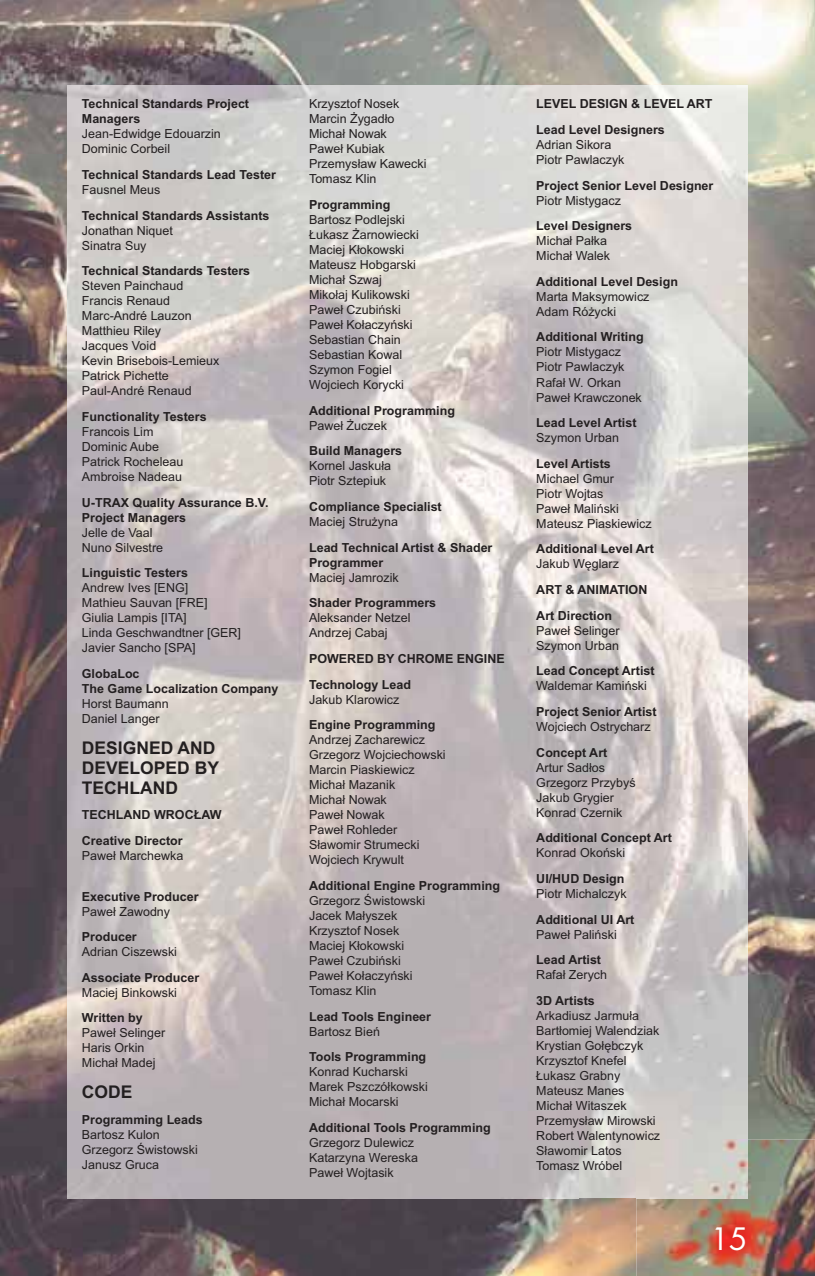
<style>
.page{position:relative;width:815px;height:1276px;background:#fff}
.page>*{position:absolute;margin:0;border:0;box-sizing:border-box;transform-origin:0 0}
.t1{font:30px "Futura";color:#fff}
.t2{font:700 17.5px/20px "Arial";color:#231f20}
.t3{font:12.5px/15px "Arial";color:#231f20}
.t4{font:700 12.5px/15px "Arial";color:#231f20}
</style>
<div class="page">
<img style="left:0;top:0;width:815px;height:154px">
<img style="left:0;top:154px;width:83px;height:1122px">
<img style="left:748px;top:154px;width:67px;height:985px">
<img style="left:83px;top:1198px;width:553px;height:78px">
<img style="left:67px;top:85px;width:681px;height:1113px">
<img style="left:636px;top:1139px;width:179px;height:137px">
<img style="left:636px;top:1139px;width:112px;height:59px">
<p class="t4" style="left:82px;top:98px;width:169px">Technical Standards Project<br>Managers</p>
<p class="t3" style="left:82px;top:128px;width:140px">Jean-Edwidge Edouarzin<br>Dominic Corbeil</p>
<p class="t4" style="left:82px;top:168px;width:196px">Technical Standards Lead Tester</p>
<p class="t3" style="left:82px;top:183px;width:80px">Fausnel Meus</p>
<p class="t4" style="left:82px;top:209px;width:189px">Technical Standards Assistants</p>
<p class="t3" style="left:82px;top:224px;width:93px">Jonathan Niquet<br>Sinatra Suy</p>
<p class="t4" style="left:82px;top:265px;width:170px">Technical Standards Testers</p>
<p class="t3" style="left:82px;top:280px;width:139px">Steven Painchaud<br>Francis Renaud<br>Marc-André Lauzon<br>Matthieu Riley<br>Jacques Void<br>Kevin Brisebois-Lemieux<br>Patrick Pichette<br>Paul-André Renaud</p>
<p class="t4" style="left:82px;top:410px;width:126px">Functionality Testers</p>
<p class="t3" style="left:82px;top:425px;width:103px">Francois Lim<br>Dominic Aube<br>Patrick Rocheleau<br>Ambroise Nadeau</p>
<p class="t4" style="left:82px;top:496px;width:188px">U-TRAX Quality Assurance B.V.<br>Project Managers</p>
<p class="t3" style="left:82px;top:526px;width:83px">Jelle de Vaal<br>Nuno Silvestre</p>
<p class="t4" style="left:82px;top:566px;width:108px">Linguistic Testers</p>
<p class="t3" style="left:82px;top:581px;width:161px">Andrew Ives [ENG]<br>Mathieu Sauvan [FRE]<br>Giulia Lampis [ITA]<br>Linda Geschwandtner [GER]<br>Javier Sancho [SPA]</p>
<p class="t4" style="left:82px;top:667px;width:198px">GlobaLoc<br>The Game Localization Company</p>
<p class="t3" style="left:82px;top:697px;width:88px">Horst Baumann<br>Daniel Langer</p>
<h2 class="t2" style="left:82px;top:739px;width:139px">DESIGNED AND<br>DEVELOPED BY<br>TECHLAND</h2>
<p class="t4" style="left:82px;top:803px;width:141px;line-height:25.5px">TECHLAND WROCŁAW<br>Creative Director</p>
<p class="t3" style="left:82px;top:849px;width:103px">Paweł Marchewka</p>
<p class="t4" style="left:82px;top:890px;width:118px">Executive Producer</p>
<p class="t3" style="left:82px;top:905px;width:90px">Paweł Zawodny</p>
<p class="t4" style="left:82px;top:930px;width:56px">Producer</p>
<p class="t3" style="left:82px;top:945px;width:97px">Adrian Ciszewski</p>
<p class="t4" style="left:82px;top:971px;width:119px">Associate Producer</p>
<p class="t3" style="left:82px;top:986px;width:97px">Maciej Binkowski</p>
<p class="t4" style="left:82px;top:1011px;width:62px">Written by</p>
<p class="t3" style="left:82px;top:1026px;width:85px">Paweł Selinger<br>Haris Orkin<br>Michał Madej</p>
<h2 class="t2" style="left:82px;top:1083px;width:52px">CODE</h2>
<p class="t4" style="left:82px;top:1113px;width:122px">Programming Leads</p>
<p class="t3" style="left:82px;top:1128px;width:117px">Bartosz Kulon<br>Grzegorz Świstowski<br>Janusz Gruca</p>
<p class="t3" style="left:309px;top:98px;width:119px">Krzysztof Nosek<br>Marcin Żygadło<br>Michał Nowak<br>Paweł Kubiak<br>Przemysław Kawecki<br>Tomasz Klin</p>
<p class="t4" style="left:309px;top:198px;width:83px">Programming</p>
<p class="t3" style="left:309px;top:213px;width:111px">Bartosz Podlejski<br>Łukasz Żarnowiecki<br>Maciej Kłokowski<br>Mateusz Hobgarski<br>Michał Szwaj<br>Mikołaj Kulikowski<br>Paweł Czubiński<br>Paweł Kołaczyński<br>Sebastian Chain<br>Sebastian Kowal<br>Szymon Fogiel<br>Wojciech Korycki</p>
<p class="t4" style="left:309px;top:404px;width:147px">Additional Programming</p>
<p class="t3" style="left:309px;top:419px;width:79px">Paweł Żuczek</p>
<p class="t4" style="left:309px;top:445px;width:95px">Build Managers</p>
<p class="t3" style="left:309px;top:460px;width:83px">Kornel Jaskuła<br>Piotr Sztepiuk</p>
<p class="t4" style="left:309px;top:500px;width:134px">Compliance Specialist</p>
<p class="t3" style="left:309px;top:515px;width:90px">Maciej Strużyna</p>
<p class="t4" style="left:309px;top:541px;width:185px">Lead Technical Artist &amp; Shader<br>Programmer</p>
<p class="t3" style="left:309px;top:571px;width:91px">Maciej Jamrozik</p>
<p class="t4" style="left:309px;top:596px;width:129px">Shader Programmers</p>
<p class="t3" style="left:309px;top:611px;width:103px">Aleksander Netzel<br>Andrzej Cabaj</p>
<p class="t4" style="left:309px;top:647px;width:197px;line-height:25.5px">POWERED BY CHROME ENGINE<br>Technology Lead</p>
<p class="t3" style="left:309px;top:693px;width:92px">Jakub Klarowicz</p>
<p class="t4" style="left:309px;top:718px;width:128px">Engine Programming</p>
<p class="t3" style="left:309px;top:733px;width:138px">Andrzej Zacharewicz<br>Grzegorz Wojciechowski<br>Marcin Piaskiewicz<br>Michał Mazanik<br>Michał Nowak<br>Paweł Nowak<br>Paweł Rohleder<br>Sławomir Strumecki<br>Wojciech Krywult</p>
<p class="t4" style="left:309px;top:879px;width:192px">Additional Engine Programming</p>
<p class="t3" style="left:309px;top:894px;width:117px">Grzegorz Świstowski<br>Jacek Małyszek<br>Krzysztof Nosek<br>Maciej Kłokowski<br>Paweł Czubiński<br>Paweł Kołaczyński<br>Tomasz Klin</p>
<p class="t4" style="left:309px;top:1010px;width:124px">Lead Tools Engineer</p>
<p class="t3" style="left:309px;top:1025px;width:72px">Bartosz Bień</p>
<p class="t4" style="left:309px;top:1050px;width:119px">Tools Programming</p>
<p class="t3" style="left:309px;top:1065px;width:120px">Konrad Kucharski<br>Marek Pszczółkowski<br>Michał Mocarski</p>
<p class="t4" style="left:309px;top:1121px;width:183px">Additional Tools Programming</p>
<p class="t3" style="left:309px;top:1136px;width:110px">Grzegorz Dulewicz<br>Katarzyna Wereska<br>Paweł Wojtasik</p>
<p class="t4" style="left:536px;top:92px;width:178px;line-height:25.5px">LEVEL DESIGN &amp; LEVEL ART<br>Lead Level Designers</p>
<p class="t3" style="left:536px;top:138px;width:90px">Adrian Sikora<br>Piotr Pawlaczyk</p>
<p class="t4" style="left:536px;top:179px;width:179px">Project Senior Level Designer</p>
<p class="t3" style="left:536px;top:194px;width:86px">Piotr Mistygacz</p>
<p class="t4" style="left:536px;top:219px;width:97px">Level Designers</p>
<p class="t3" style="left:536px;top:234px;width:75px">Michał Pałka<br>Michał Walek</p>
<p class="t4" style="left:536px;top:275px;width:143px">Additional Level Design</p>
<p class="t3" style="left:536px;top:290px;width:115px">Marta Maksymowicz<br>Adam Różycki</p>
<p class="t4" style="left:536px;top:331px;width:109px">Additional Writing</p>
<p class="t3" style="left:536px;top:346px;width:107px">Piotr Mistygacz<br>Piotr Pawlaczyk<br>Rafał W. Orkan<br>Paweł Krawczonek</p>
<p class="t4" style="left:536px;top:416px;width:102px">Lead Level Artist</p>
<p class="t3" style="left:536px;top:431px;width:84px">Szymon Urban</p>
<p class="t4" style="left:536px;top:457px;width:76px">Level Artists</p>
<p class="t3" style="left:536px;top:472px;width:117px">Michael Gmur<br>Piotr Wojtas<br>Paweł Maliński<br>Mateusz Piaskiewicz</p>
<p class="t4" style="left:536px;top:543px;width:119px">Additional Level Art</p>
<p class="t3" style="left:536px;top:558px;width:84px">Jakub Węglarz</p>
<p class="t4" style="left:536px;top:578px;width:113px;line-height:25.5px">ART &amp; ANIMATION<br>Art Direction</p>
<p class="t3" style="left:536px;top:624px;width:85px">Paweł Selinger<br>Szymon Urban</p>
<p class="t4" style="left:536px;top:664px;width:120px">Lead Concept Artist</p>
<p class="t3" style="left:536px;top:679px;width:112px">Waldemar Kamiński</p>
<p class="t4" style="left:536px;top:705px;width:122px">Project Senior Artist</p>
<p class="t3" style="left:536px;top:720px;width:116px">Wojciech Ostrycharz</p>
<p class="t4" style="left:536px;top:746px;width:73px">Concept Art</p>
<p class="t3" style="left:536px;top:761px;width:101px">Artur Sadłos<br>Grzegorz Przybyś<br>Jakub Grygier<br>Konrad Czernik</p>
<p class="t4" style="left:536px;top:831px;width:137px">Additional Concept Art</p>
<p class="t3" style="left:536px;top:846px;width:90px">Konrad Okoński</p>
<p class="t4" style="left:536px;top:872px;width:90px">UI/HUD Design</p>
<p class="t3" style="left:536px;top:887px;width:92px">Piotr Michalczyk</p>
<p class="t4" style="left:536px;top:913px;width:100px">Additional UI Art</p>
<p class="t3" style="left:536px;top:928px;width:82px">Paweł Paliński</p>
<p class="t4" style="left:536px;top:953px;width:66px">Lead Artist</p>
<p class="t3" style="left:536px;top:968px;width:72px">Rafał Zerych</p>
<p class="t4" style="left:536px;top:994px;width:60px">3D Artists</p>
<p class="t3" style="left:536px;top:1009px;width:125px">Arkadiusz Jarmuła<br>Bartłomiej Walendziak<br>Krystian Gołębczyk<br>Krzysztof Knefel<br>Łukasz Grabny<br>Mateusz Manes<br>Michał Witaszek<br>Przemysław Mirowski<br>Robert Walentynowicz<br>Sławomir Latos<br>Tomasz Wróbel</p>
<h1 class="t1" style="left:711px;top:1225px;width:38px">15</h1>
</div>
